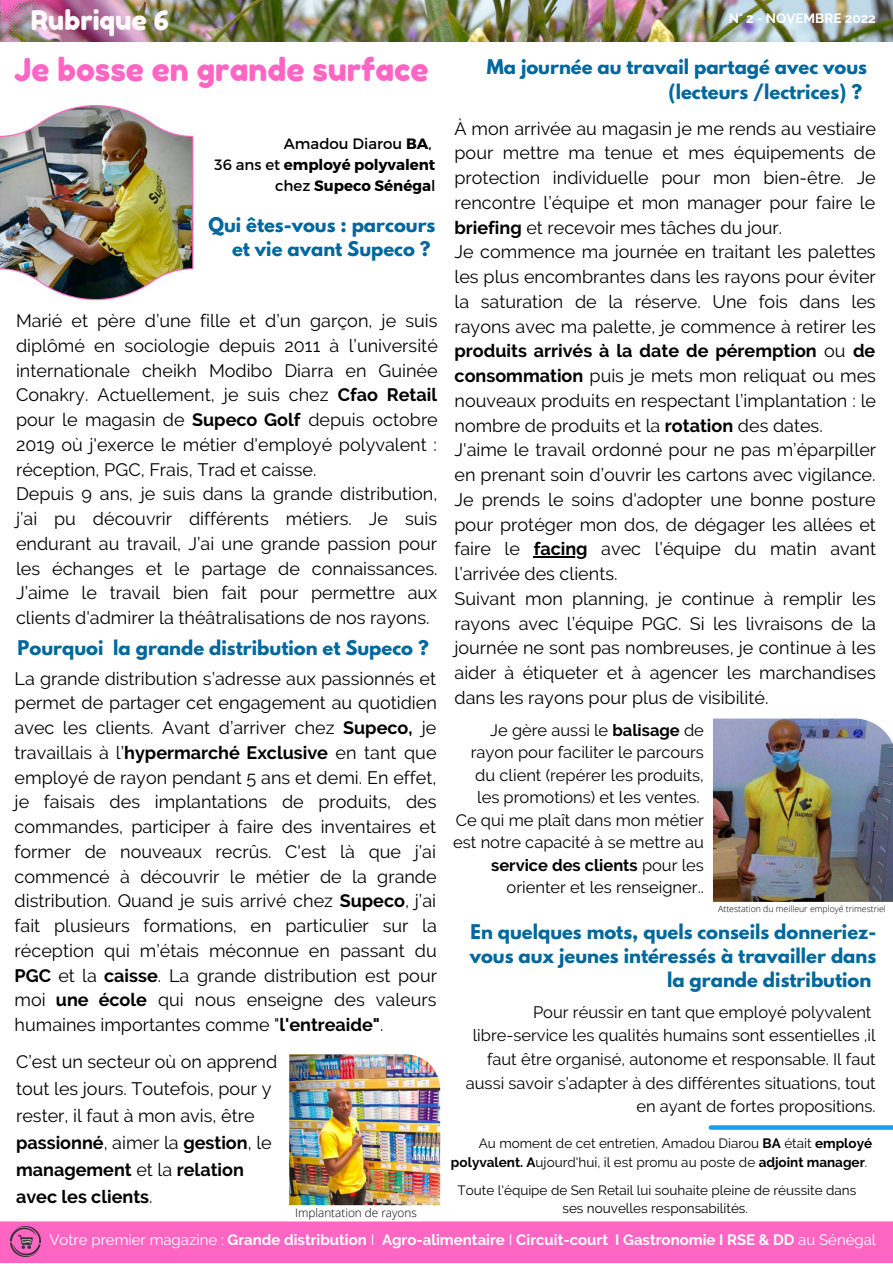
<style>
.page{position:relative;width:893px;height:1264px;background:#fff}
.page>*{position:absolute;margin:0;border:0;box-sizing:border-box;transform-origin:0 0}
.t1{font:31.5px "Fredoka One";color:#ff66c4}
.t2{font:27px "Fredoka One";color:#fefafa}
.t3{font:18px/24.8px "Raleway";color:#000;text-align:justify}
.t4{font:700 18px/23.5px "League Spartan";color:#00689d;text-align:right}
.t5{font:16.5px/22.5px "Raleway";color:#000;text-align:right}
.t6{font:700 15px "Raleway";color:#fff}
.t7{font:700 15px/21.3px "Montserrat";color:#000;text-align:right}
.t8{font:15px "Montserrat";color:#000}
.t9{font:13.5px/19px "Raleway";color:#000}
.t10{font:700 13.5px "Raleway";color:#fff}
.t11{font:300 11.7px "Open Sans";color:#000}
.t12{font:300 8.7px "Open Sans";color:#000}
.s1{font-weight:700}
.s2{font-weight:400}
</style>
<div class="page">
<div style="left:0;top:1221px;width:892px;height:41px;background:#ff66c4"></div>
<img style="left:10px;top:1226px;width:30px;height:30px">
<img style="left:44px;top:0;width:848px;height:42px">
<img style="left:0;top:0;width:44px;height:42px">
<img style="left:0;top:106px;width:192px;height:193px">
<img style="left:289px;top:1054px;width:151px;height:151px">
<hr style="left:533px;top:556px;width:54px;height:1px;background:#000">
<img style="left:713px;top:718px;width:179px;height:183px">
<svg style="left:710px;top:1125px;width:182px;height:4px"></svg>
<p class="t2" style="left:31px;top:4px;width:139px">Rubrique 6</p>
<p class="t10" style="left:728px;top:11px;width:149px">N° 2 - NOVEMBRE 2022</p>
<p class="t1" style="left:14px;top:51px;width:416px">Je bosse en grande surface</p>
<p class="t8" style="left:284px;top:134px;width:149px">Amadou Diarou <span class="s1">BA</span>,</p>
<p class="t7" style="left:214px;top:153px;width:222px"><span class="s2">36 ans et</span> employé polyvalent <span class="s2">chez</span> Supeco Sénéga<span class="s2">l</span></p>
<p class="t4" style="left:208px;top:214px;width:228px;line-height:24.8px">Qui êtes-vous : parcours et vie avant Supeco ?</p>
<p class="t3" style="left:16px;top:308px;width:423px">Marié et père d’une fille et d’un garçon, je suis diplômé en sociologie depuis 2011 à l’université internationale cheikh Modibo Diarra en Guinée Conakry. Actuellement, je suis chez <span class="s1">Cfao Retail </span>pour le magasin de <span class="s1">Supeco Golf</span> depuis octobre 2019 où j'exerce le métier d'employé polyvalent : réception, PGC, Frais, Trad et caisse.</p>
<p class="t3" style="left:16px;top:481px;width:423px">Depuis 9 ans, je suis dans la grande distribution, j’ai pu découvrir différents métiers. Je suis endurant au travail, J’ai une grande passion pour les échanges et le partage de connaissances.<br>J’aime le travail bien fait pour permettre aux clients d'admirer la théâtralisations de nos rayons.</p>
<p class="t4" style="left:17px;top:638px;width:412px">Pourquoi la grande distribution et Supeco ?</p>
<p class="t3" style="left:15px;top:666px;width:424px">La grande distribution s’adresse aux passionnés et permet de partager cet engagement au quotidien avec les clients. Avant d’arriver chez <span class="s1">Supeco,</span> je travaillais à l’<span class="s1">hypermarché Exclusive</span> en tant que employé de rayon pendant 5 ans et demi. En effet, je faisais des implantations de produits, des commandes, participer à faire des inventaires et former de nouveaux recrûs. C'est là que j’ai commencé à découvrir le métier de la grande distribution. Quand je suis arrivé chez <span class="s1">Supeco</span>, j’ai fait plusieurs formations, en particulier sur la réception qui m’étais méconnue en passant du <span class="s1">PGC</span> et la <span class="s1">caisse</span>. La grande distribution est pour moi <span class="s1">une école</span> qui nous enseigne des valeurs humaines importantes comme "<span class="s1">l'entreaide"</span>.</p>
<p class="t3" style="left:16px;top:1048px;width:263px;line-height:27px;text-align:left">C’est un secteur où on apprend tout les jours. Toutefois, pour y rester, il faut à mon avis, être <span class="s1">passionné</span>, aimer la <span class="s1">gestion</span>, le <span class="s1">management</span> et la <span class="s1">relation avec les clients</span>.</p>
<p class="t11" style="left:295px;top:1204px;width:123px">Implantation de rayons</p>
<p class="t4" style="left:487px;top:57px;width:381px;line-height:24.8px">Ma journée au travail partagé avec vous (lecteurs /lectrices) ?</p>
<p class="t3" style="left:454px;top:116px;width:423px">À mon arrivée au magasin je me rends au vestiaire pour mettre ma tenue et mes équipements de protection individuelle pour mon bien-être. Je rencontre l’équipe et mon manager pour faire le <span class="s1">briefing</span> et recevoir mes tâches du jour.</p>
<p class="t3" style="left:454px;top:240px;width:423px">Je commence ma journée en traitant les palettes les plus encombrantes dans les rayons pour éviter la saturation de la réserve. Une fois dans les rayons avec ma palette, je commence à retirer les <span class="s1">produits arrivés à la date de péremption</span> ou <span class="s1">de consommation</span> puis je mets mon reliquat ou mes nouveaux produits en respectant l’implantation : le nombre de produits et la <span class="s1">rotation</span> des dates.</p>
<p class="t3" style="left:454px;top:437px;width:423px">J'aime le travail ordonné pour ne pas m’éparpiller en prenant soin d’ouvrir les cartons avec vigilance.<br>Je prends le soins d'adopter une bonne posture pour protéger mon dos, de dégager les allées et faire le <span class="s1">facing</span> avec l’équipe du matin avant l’arrivée des clients.</p>
<p class="t3" style="left:454px;top:586px;width:423px">Suivant mon planning, je continue à remplir les rayons avec l’équipe PGC. Si les livraisons de la journée ne sont pas nombreuses, je continue à les aider à étiqueter et à agencer les marchandises dans les rayons pour plus de visibilité.</p>
<p class="t5" style="left:470px;top:719px;width:235px">Je gère aussi le <span class="s1">balisage</span> de rayon pour faciliter le parcours du client (repérer les produits, les promotions) et les ventes.</p>
<p class="t5" style="left:453px;top:808px;width:252px">Ce qui me plaît dans mon métier est notre capacité à se mettre au <span class="s1">service des clients</span> pour les orienter et les renseigner..</p>
<p class="t12" style="left:718px;top:903px;width:169px">Attestation du meilleur employé trimestriel</p>
<p class="t4" style="left:469px;top:922px;width:408px">En quelques mots, quels conseils donneriez&shy;vous aux jeunes intéressés à travailler dans la grande distribution</p>
<p class="t5" style="left:533px;top:1000px;width:340px">Pour réussir en tant que employé polyvalent</p>
<p class="t5" style="left:466px;top:1023px;width:411px;line-height:23.5px">libre-service les qualités humains sont essentielles ,il faut être organisé, autonome et responsable. Il faut aussi savoir s’adapter à des différentes situations, tout en ayant de fortes propositions.</p>
<p class="t9" style="left:451px;top:1133px;width:422px;text-indent:28px">Au moment de cet entretien, Amadou Diarou <span class="s1">BA</span> était <span class="s1">employé polyvalent. A</span>ujourd'hui, il est promu au poste de <span class="s1">adjoint manager</span>.</p>
<p class="t9" style="left:457px;top:1181px;width:400px;line-height:18px;text-align:center">Toute l'équipe de Sen Retail lui souhaite pleine de réussite dans ses nouvelles responsabilités.</p>
<p class="t6" style="left:49px;top:1230px;width:828px"><span class="s2">Votre premier magazine :</span> Grande distribution <span class="s2">I</span> Agro-alimentaire <span class="s2">I</span> Circuit-court I Gastronomie I RSE &amp; DD <span class="s2">au Sénégal</span></p>
</div>
